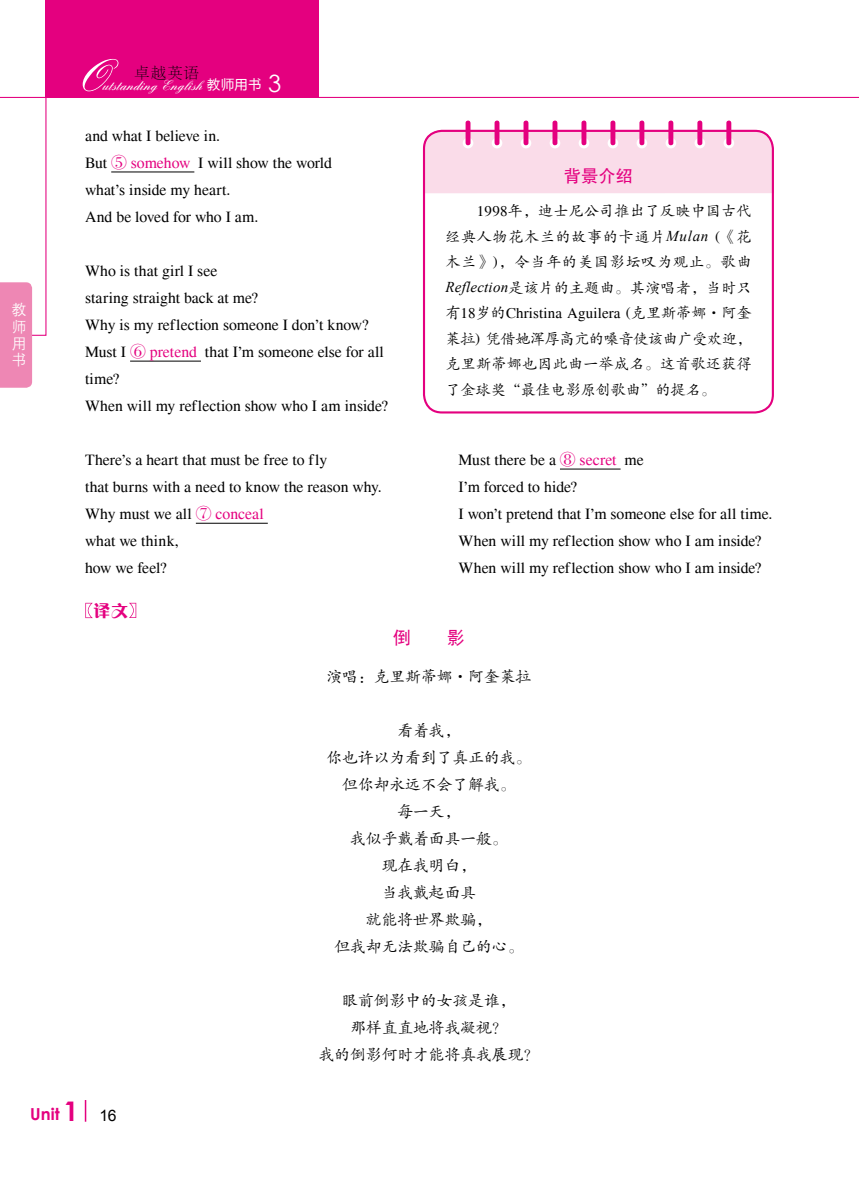
<style>
.page{position:relative;width:859px;height:1183px;background:#fff}
.page>*{position:absolute;margin:0;border:0;box-sizing:border-box;transform-origin:0 0}
.t1{font:23.85px "Century Gothic";color:#fff}
.t2{font:18px "Sim Hei";color:#e4007f}
.t3{font:18px "FZCHYJW GB1 0";color:#e4007f}
.t4{font:17.25px "FZHTJW GB1 0";color:#e4007f}
.t5{font:700 16.5px "Century Gothic";color:#e4007f}
.t6{font:15.75px/27px "Times";color:#000}
.t7{font:15.75px/27px "FZKTJW GB1 0";color:#000;text-align:center}
.t8{font:15.75px "Arial";color:#000}
.t9{font:15px/25.5px "FZKTJW GB1 0";letter-spacing:.02em;color:#000;text-align:justify}
.t10{font:15px "Times";letter-spacing:.01em;color:#000}
.t11{font:15px "FZBSJW GB1 0";color:#000}
.t12{font:15px/16.5px "FZZDXJW GB1 0";color:#fff;text-align:justify}
.t13{font:600 13.8px "Englische Sch T";letter-spacing:.01em;color:#fff}
.s1{font-family:"Microsoft Ya Hei";font-weight:400;font-size:13.05px}
.s2{font-family:"FZSSJW GB1 0";color:#e4007f}
.s3{color:#e4007f}
.s4{font-family:"Times"}
.s5{font-family:"Times New Roman";font-style:italic}
.s6{font-family:"FZKTJW GB1 0"}
.s7{font-family:"FZZDXJW GB1 0"}
.s8{font-size:27px}
</style>
<div class="page">
<hr style="left:111px;top:172px;width:83px;height:1px;background:#000">
<hr style="left:130px;top:361px;width:71px;height:1px;background:#000">
<hr style="left:196px;top:523px;width:72px;height:1px;background:#000">
<div style="left:423px;top:130px;width:351px;height:63px;background:#fadce9"></div>
<div style="left:423px;top:130px;width:351px;height:283px;border:2px solid #e4007f;border-radius:18px"></div>
<svg style="left:521px;top:138px;width:10px;height:10px"></svg>
<div style="left:523px;top:120px;width:5px;height:25px;background:#e4007f;border-radius:2px"></div>
<svg style="left:608px;top:138px;width:10px;height:10px"></svg>
<div style="left:610px;top:120px;width:5px;height:25px;background:#e4007f;border-radius:2px"></div>
<svg style="left:694px;top:138px;width:11px;height:10px"></svg>
<div style="left:697px;top:120px;width:5px;height:25px;background:#e4007f;border-radius:2px"></div>
<svg style="left:463px;top:138px;width:10px;height:10px"></svg>
<hr style="left:466px;top:120px;width:4px;height:25px;background:#e4007f;border-radius:2px">
<svg style="left:550px;top:138px;width:10px;height:10px"></svg>
<div style="left:552px;top:120px;width:5px;height:25px;background:#e4007f;border-radius:2px"></div>
<svg style="left:637px;top:138px;width:10px;height:10px"></svg>
<div style="left:639px;top:120px;width:5px;height:25px;background:#e4007f;border-radius:2px"></div>
<svg style="left:723px;top:138px;width:11px;height:10px"></svg>
<div style="left:726px;top:120px;width:5px;height:25px;background:#e4007f;border-radius:2px"></div>
<svg style="left:492px;top:138px;width:10px;height:10px"></svg>
<hr style="left:495px;top:120px;width:4px;height:25px;background:#e4007f;border-radius:2px">
<svg style="left:579px;top:138px;width:10px;height:10px"></svg>
<div style="left:581px;top:120px;width:5px;height:25px;background:#e4007f;border-radius:2px"></div>
<svg style="left:666px;top:138px;width:10px;height:10px"></svg>
<div style="left:668px;top:120px;width:5px;height:25px;background:#e4007f;border-radius:2px"></div>
<hr style="left:560px;top:468px;width:61px;height:1px;background:#000">
<svg style="left:85px;top:602px;width:8px;height:16px"></svg>
<svg style="left:129px;top:602px;width:7px;height:15px"></svg>
<svg style="left:85px;top:1100px;width:1px;height:21px"></svg>
<div style="left:46px;top:0;width:273px;height:98px;background:#e4007f"></div>
<hr style="left:0;top:97px;width:859px;height:1px;background:#e4007f">
<svg style="left:83px;top:59px;width:35px;height:32px"></svg>
<svg style="left:0;top:0;width:47px;height:387px"></svg>
<p class="t12" style="left:12px;top:302px;width:16px">教师用书</p>
<p class="t11" style="left:134px;top:64px;width:66px">卓越英语</p>
<p class="t13" style="left:102px;top:78px;width:161px">utstanding English <span class="s1">教师用书</span></p>
<h1 class="t1" style="left:268px;top:67px;width:15px">3</h1>
<p class="t6" style="left:85px;top:122px;width:248px">and what I believe in.<br>But <span class="s2">⑤</span> <span class="s3">somehow</span> I will show the world what’s inside my heart.<br>And be loved for who I am.</p>
<p class="t6" style="left:85px;top:257px;width:305px">Who is that girl I see<br>staring straight back at me?<br>Why is my reflection someone I don’t know?<br>Must I <span class="s2">⑥</span> <span class="s3">pretend</span> that I’m someone else for all time?<br>When will my reflection show who I am inside?</p>
<p class="t6" style="left:85px;top:446px;width:298px">There’s a heart that must be free to fly<br>that burns with a need to know the reason why.<br>Why must we all <span class="s2">⑦</span> <span class="s3">conceal<br></span>what we think,<br>how we feel?</p>
<p class="t3" style="left:93px;top:600px;width:37px">译文</p>
<p class="t4" style="left:564px;top:166px;width:70px">背景介绍</p>
<p class="t9" style="left:445px;top:199px;width:308px;text-indent:32px"><span class="s4">1998</span>年，迪士尼公司推出了反映中国古代经典人物花木兰的故事的卡通片<span class="s5">Mulan</span> <span class="s4">(</span>《花木兰》<span class="s4">)</span>，令当年的美国影坛叹为观止。歌曲<span class="s5">Reflection</span>是该片的主题曲。其演唱者，当时只</p>
<p class="t10" style="left:445px;top:305px;width:308px"><span class="s6">有</span>18<span class="s6">岁的</span>Christina Aguilera (<span class="s6">克里斯蒂娜</span><span class="s7">·</span><span class="s6">阿奎</span></p>
<p class="t9" style="left:446px;top:326px;width:308px">莱拉<span class="s4">)</span> 凭借她浑厚高亢的嗓音使该曲广受欢迎，克里斯蒂娜也因此曲一举成名。这首歌还获得了金球奖“最佳电影原创歌曲”的提名。</p>
<p class="t6" style="left:459px;top:446px;width:315px">Must there be a <span class="s2">⑧</span> <span class="s3">secret</span> me<br>I’m forced to hide?<br>I won’t pretend that I’m someone else for all time.<br>When will my reflection show who I am inside?<br>When will my reflection show who I am inside?</p>
<p class="t2" style="left:393px;top:628px;width:73px">倒　　影</p>
<p class="t7" style="left:327px;top:663px;width:206px">演唱：克里斯蒂娜<span class="s7">·</span>阿奎莱拉</p>
<p class="t7" style="left:327px;top:717px;width:206px">看着我，<br>你也许以为看到了真正的我。但你却永远不会了解我。<br>每一天，<br>我似乎戴着面具一般。<br>现在我明白，<br>当我戴起面具<br>就能将世界欺骗，<br>但我却无法欺骗自己的心。</p>
<p class="t7" style="left:319px;top:987px;width:222px">眼前倒影中的女孩是谁，<br>那样直直地将我凝视？<br>我的倒影何时才能将真我展现？</p>
<p class="t5" style="left:30px;top:1101px;width:50px">Unit <span class="s8">1</span></p>
<p class="t8" style="left:100px;top:1104px;width:19px">16</p>
</div>
